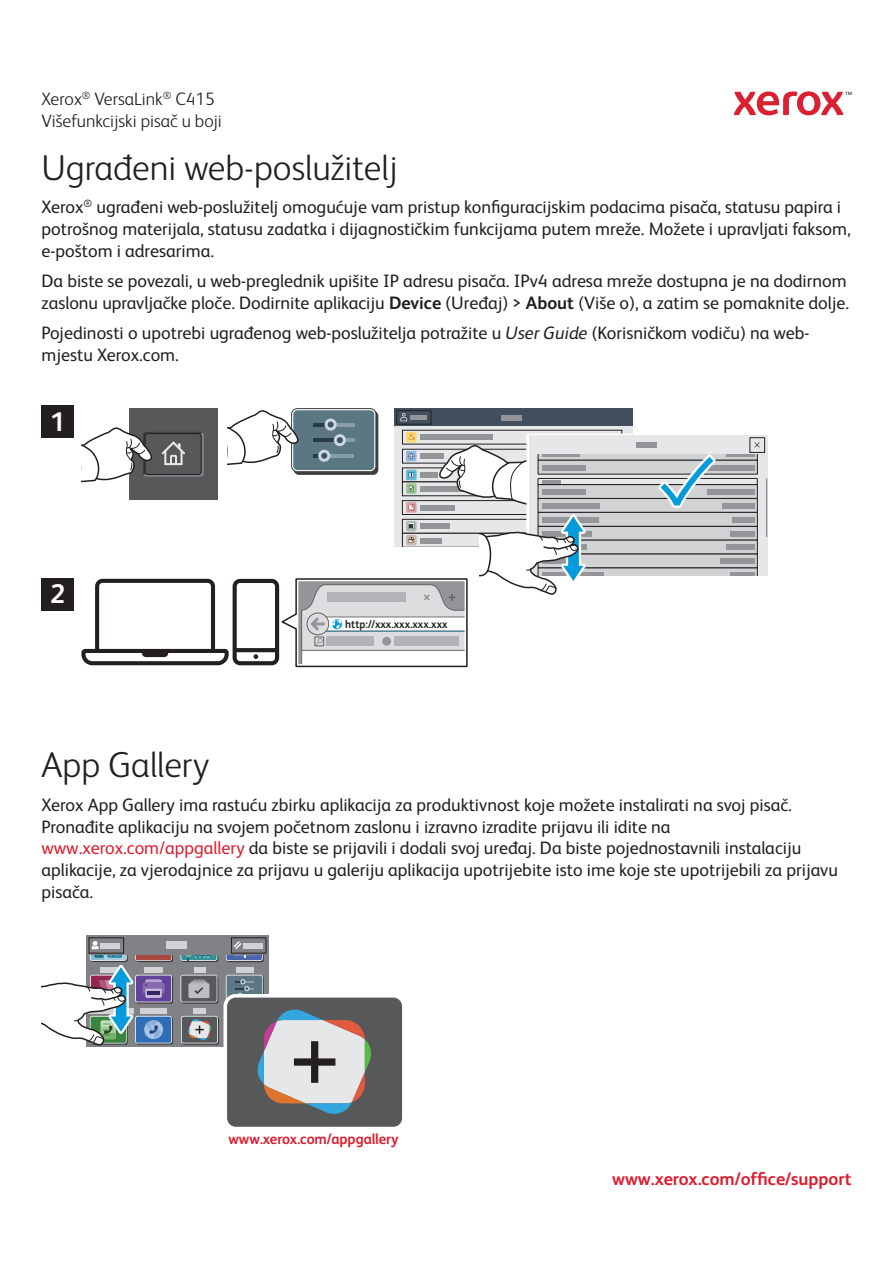
<style>
.page{position:relative;width:893px;height:1263px;background:#fff}
.page>*{position:absolute;margin:0;border:0;box-sizing:border-box;transform-origin:0 0}
.t1{font:300 36px "Xerox Sans";color:#231f20}
.t2{font:700 27px "Xerox Sans";color:#fff}
.t3{font:18px/21.6px "Xerox Sans";color:#231f20}
.t4{font:300 18px/21.6px "Xerox Sans";color:#231f20}
.t5{font:700 18px "Xerox Sans";color:#db1e30}
.t6{font:700 15px "Xerox Sans";letter-spacing:-.005em;color:#db1e30}
.t7{font:700 11.25px "Xerox Sans";color:#231f20;scale:.96 1}
.s1{font-weight:700}
.s2{font-style:italic}
.s3{color:#db1e30}
</style>
<div class="page">
<svg style="left:734px;top:91px;width:117px;height:24px"></svg>
<div style="left:86px;top:935px;width:182px;height:112px;background:#808285"></div>
<div style="left:194px;top:967px;width:12px;height:6px;background:#d1d2d4"></div>
<svg style="left:180px;top:955px;width:38px;height:7px"></svg>
<svg style="left:227px;top:975px;width:37px;height:29px"></svg>
<svg style="left:226px;top:975px;width:37px;height:27px"></svg>
<div style="left:227px;top:975px;width:35px;height:27px;background:#5c7784;border-radius:2px"></div>
<svg style="left:235px;top:979px;width:18px;height:15px"></svg>
<div style="left:182px;top:1017px;width:37px;height:28px;background:#989899;border-radius:2px"></div>
<div style="left:181px;top:1016px;width:37px;height:27px;background:#d5d6d6;border-radius:2px"></div>
<div style="left:182px;top:1016px;width:35px;height:27px;background:#57585a;border-radius:2px"></div>
<svg style="left:188px;top:1019px;width:23px;height:21px"></svg>
<div style="left:193px;top:1008px;width:12px;height:5px;background:#d1d2d4"></div>
<svg style="left:181px;top:975px;width:37px;height:29px"></svg>
<svg style="left:180px;top:975px;width:37px;height:27px"></svg>
<div style="left:181px;top:975px;width:36px;height:27px;background:#57585a;border-radius:2px"></div>
<div style="left:193px;top:979px;width:12px;height:15px;background:#8a8c8f;border-radius:2px"></div>
<div style="left:191px;top:981px;width:16px;height:15px;background:#a8a9ad;border-radius:2px"></div>
<div style="left:188px;top:983px;width:21px;height:15px;background:#bcbdc0;border-radius:2px"></div>
<svg style="left:195px;top:987px;width:8px;height:7px"></svg>
<div style="left:236px;top:967px;width:18px;height:6px;background:#d1d2d4"></div>
<div style="left:166px;top:941px;width:21px;height:7px;background:#d1d2d4"></div>
<div style="left:231px;top:937px;width:35px;height:16px;border:1px solid #231f20"></div>
<svg style="left:226px;top:937px;width:38px;height:25px"></svg>
<svg style="left:41px;top:937px;width:132px;height:109px"></svg>
<div style="left:223px;top:994px;width:183px;height:136px;background:#fff;border-radius:12px"></div>
<div style="left:227px;top:997px;width:175px;height:130px;background:#57585a;border-radius:9px"></div>
<svg style="left:227px;top:1007px;width:144px;height:109px"></svg>
<div style="left:394px;top:408px;width:239px;height:18px;background:#424f5e"></div>
<svg style="left:81px;top:409px;width:686px;height:259px"></svg>
<div style="left:41px;top:578px;width:33px;height:33px;background:#231f20"></div>
<div style="left:41px;top:406px;width:33px;height:32px;background:#231f20"></div>
<p class="t4" style="left:41px;top:90px;width:182px">Xerox<sup>®</sup> VersaLink<sup>®</sup> C415<br>Višefunkcijski pisač u boji</p>
<h1 class="t1" style="left:41px;top:155px;width:358px">Ugrađeni web-poslužitelj</h1>
<p class="t3" style="left:41px;top:198px;width:811px">Xerox<sup>®</sup> ugrađeni web-poslužitelj omogućuje vam pristup konfiguracijskim podacima pisača, statusu papira i potrošnog materijala, statusu zadatka i dijagnostičkim funkcijama putem mreže. Možete i upravljati faksom, e-poštom i adresarima.</p>
<p class="t3" style="left:41px;top:272px;width:809px">Da biste se povezali, u web-preglednik upišite IP adresu pisača. IPv4 adresa mreže dostupna je na dodirnom zaslonu upravljačke ploče. Dodirnite aplikaciju <span class="s1">Device</span> (Uređaj) &gt; <span class="s1">About</span> (Više o), a zatim se pomaknite dolje.</p>
<p class="t3" style="left:41px;top:324px;width:769px">Pojedinosti o upotrebi ugrađenog web-poslužitelja potražite u <span class="s2">User Guide</span> (Korisničkom vodiču) na web&shy;mjestu Xerox.com.</p>
<h2 class="t2" style="left:50px;top:409px;width:17px">1</h2>
<h2 class="t2" style="left:50px;top:581px;width:17px">2</h2>
<h1 class="t1" style="left:41px;top:751px;width:169px">App Gallery</h1>
<p class="t7" style="left:345px;top:618px;width:108px">http://xxx.xxx.xxx.xxx</p>
<p class="t3" style="left:41px;top:796px;width:798px">Xerox App Gallery ima rastuću zbirku aplikacija za produktivnost koje možete instalirati na svoj pisač.<br>Pronađite aplikaciju na svojem početnom zaslonu i izravno izradite prijavu ili idite na <span class="s3">www.xerox.com/appgallery</span> da biste se prijavili i dodali svoj uređaj. Da biste pojednostavnili instalaciju aplikacije, za vjerodajnice za prijavu u galeriju aplikacija upotrijebite isto ime koje ste upotrijebili za prijavu pisača.</p>
<p class="t6" style="left:229px;top:1132px;width:172px">www.xerox.com/appgallery</p>
<p class="t5" style="left:612px;top:1171px;width:241px">www.xerox.com/office/support</p>
</div>
